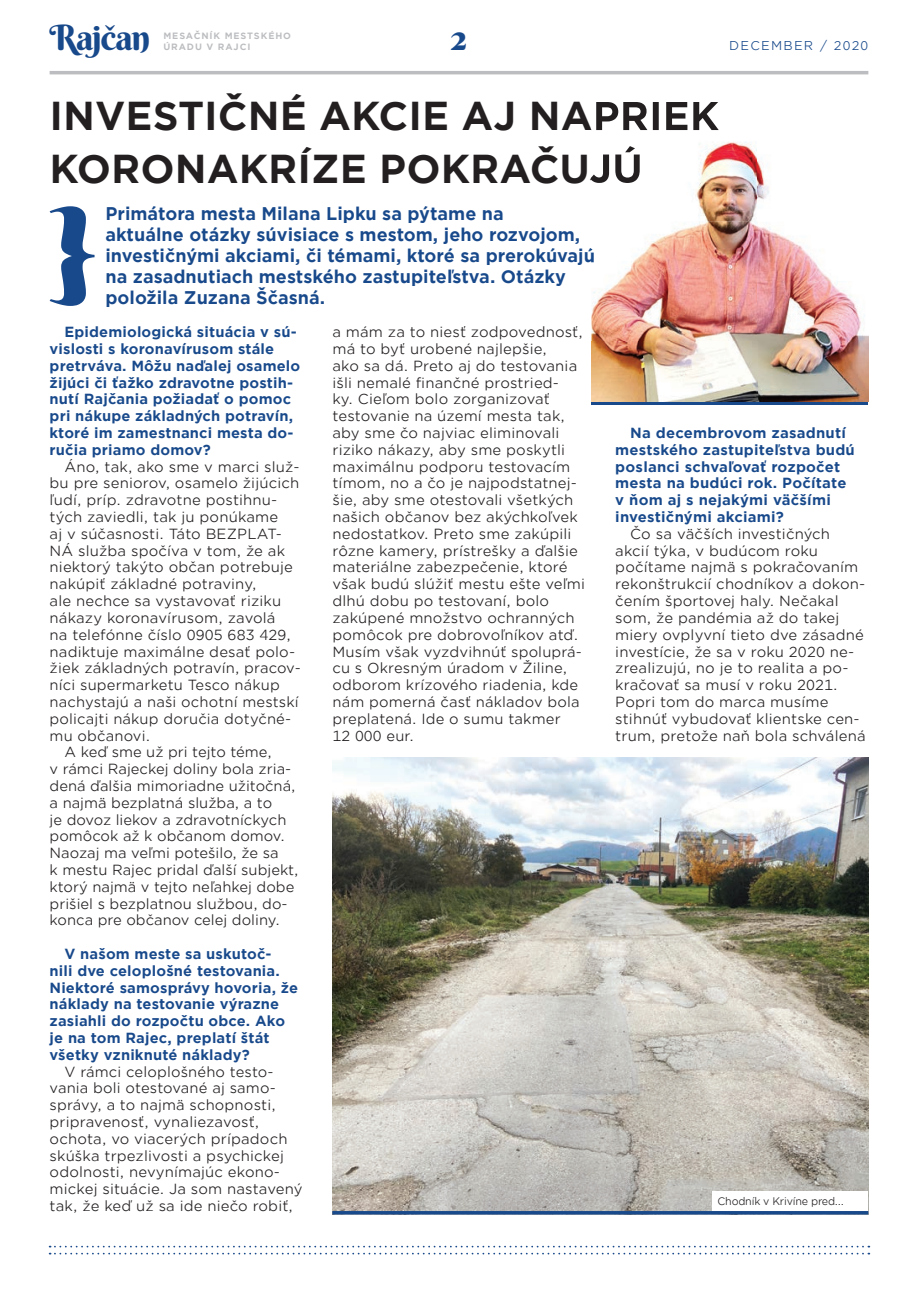
<style>
.page{position:relative;width:918px;height:1305px;background:#fff}
.page>*{position:absolute;margin:0;border:0;box-sizing:border-box;transform-origin:0 0}
.t1{font:700 38.5px/52.5px "Gotham Office";color:#231f20}
.t2{font:35px "Berkshire Swash";letter-spacing:-.04em;color:#18498b}
.t3{font:700 17.5px/21px "Gotham Office";color:#18498b}
.t4{font:14px/16.8px "Gotham Office";letter-spacing:.01em;color:#231f20}
.t5{font:700 14px/16.8px "Gotham Office";letter-spacing:.01em;color:#18498b}
.t6{font:12.25px "Gotham Office";letter-spacing:.1em;color:#18498b}
.t7{font:10.5px "Gotham Office";letter-spacing:-.02em;color:#231f20}
.t8{font:700 8.75px/10.5px "Gotham Office";letter-spacing:.1em;color:#bcbdc0}
</style>
<div class="page">
<hr style="left:50px;top:71px;width:818px;height:3px;background:#bcbdc0">
<svg style="left:50px;top:1245px;width:819px;height:9px"></svg>
<svg style="left:50px;top:206px;width:45px;height:100px"></svg>
<hr style="left:591px;top:401px;width:276px;height:3px;background:#18498b">
<img style="left:591px;top:142px;width:277px;height:259px">
<img style="left:591px;top:102px;width:128px;height:28px">
<img style="left:591px;top:146px;width:52px;height:37px">
<img style="left:591px;top:248px;width:4px;height:17px">
<img style="left:332px;top:757px;width:536px;height:454px">
<hr style="left:332px;top:1211px;width:536px;height:3px;background:#18498b">
<div style="left:712px;top:1191px;width:155px;height:20px;background:#fff"></div>
<h2 class="t2" style="left:50px;top:15px;width:102px">Rajčan</h2>
<h2 class="t2" style="left:451px;top:15px;width:17px">2</h2>
<p class="t6" style="left:729px;top:37px;width:141px">DECEMBER / 2020</p>
<p class="t8" style="left:163px;top:31px;width:129px">MESAČNÍK MESTSKÉHO<br>ÚRADU V RAJCI</p>
<h1 class="t1" style="left:50px;top:89px;width:671px">INVESTIČNÉ AKCIE AJ NAPRIEK<br>KORONAKRÍZE POKRAČUJÚ</h1>
<p class="t3" style="left:105px;top:203px;width:491px">Primátora mesta Milana Lipku sa pýtame na<br>aktuálne otázky súvisiace s mestom, jeho rozvojom, investičnými akciami, či témami, ktoré sa prerokúvajú na zasadnutiach mestského zastupiteľstva. Otázky položila Zuzana Ščasná.</p>
<p class="t5" style="left:50px;top:323px;width:252px;text-indent:15px">Epidemiologická situácia v sú&shy;vislosti s koronavírusom stále pretrváva. Môžu naďalej osamelo žijúci či ťažko zdravotne postih&shy;nutí Rajčania požiadať o pomoc pri nákupe základných potravín, ktoré im zamestnanci mesta do&shy;ručia priamo domov?</p>
<p class="t4" style="left:64px;top:458px;width:237px">Áno, tak, ako sme v marci služ-</p>
<p class="t4" style="left:50px;top:474px;width:251px">bu pre seniorov, osamelo žijúcich</p>
<p class="t4" style="left:50px;top:491px;width:229px">ľudí, príp. zdravotne postihnu-</p>
<p class="t4" style="left:50px;top:508px;width:230px">tých zaviedli, tak ju ponúkame</p>
<p class="t4" style="left:50px;top:525px;width:234px">aj v súčasnosti. Táto BEZPLAT-</p>
<p class="t4" style="left:50px;top:542px;width:237px">NÁ služba spočíva v tom, že ak</p>
<p class="t4" style="left:50px;top:558px;width:245px">niektorý takýto občan potrebuje</p>
<p class="t4" style="left:50px;top:575px;width:208px">nakúpiť základné potraviny,</p>
<p class="t4" style="left:50px;top:592px;width:233px">ale nechce sa vystavovať riziku</p>
<p class="t4" style="left:50px;top:609px;width:227px">nákazy koronavírusom, zavolá</p>
<p class="t4" style="left:50px;top:626px;width:243px">na telefónne číslo 0905 683 429,</p>
<p class="t4" style="left:50px;top:642px;width:247px">nadiktuje maximálne desať polo-</p>
<p class="t4" style="left:50px;top:659px;width:253px">žiek základných potravín, pracov-</p>
<p class="t4" style="left:50px;top:676px;width:232px">níci supermarketu Tesco nákup</p>
<p class="t4" style="left:50px;top:693px;width:251px">nachystajú a naši ochotní mestskí</p>
<p class="t4" style="left:50px;top:710px;width:243px">policajti nákup doručia dotyčné-</p>
<p class="t4" style="left:50px;top:726px;width:102px">mu občanovi.</p>
<p class="t4" style="left:64px;top:743px;width:209px">A keď sme už pri tejto téme,</p>
<p class="t4" style="left:50px;top:760px;width:243px">v rámci Rajeckej doliny bola zria-</p>
<p class="t4" style="left:50px;top:777px;width:247px">dená ďalšia mimoriadne užitočná,</p>
<p class="t4" style="left:50px;top:794px;width:224px">a najmä bezplatná služba, a to</p>
<p class="t4" style="left:50px;top:810px;width:238px">je dovoz liekov a zdravotníckych</p>
<p class="t4" style="left:50px;top:827px;width:237px">pomôcok až k občanom domov.</p>
<p class="t4" style="left:50px;top:844px;width:230px">Naozaj ma veľmi potešilo, že sa</p>
<p class="t4" style="left:50px;top:861px;width:250px">k mestu Rajec pridal ďalší subjekt,</p>
<p class="t4" style="left:50px;top:878px;width:246px">ktorý najmä v tejto neľahkej dobe</p>
<p class="t4" style="left:50px;top:894px;width:239px">prišiel s bezplatnou službou, do-</p>
<p class="t4" style="left:50px;top:911px;width:232px">konca pre občanov celej doliny.</p>
<p class="t5" style="left:50px;top:945px;width:250px;text-indent:15px">V našom meste sa uskutoč-<br>nili dve celoplošné testovania.<br>Niektoré samosprávy hovoria, že náklady na testovanie výrazne zasiahli do rozpočtu obce. Ako je na tom Rajec, preplatí štát všetky vzniknuté náklady?</p>
<p class="t4" style="left:50px;top:1062px;width:254px;text-indent:15px">V rámci celoplošného testo&shy;vania boli otestované aj samo&shy;správy, a to najmä schopnosti, pripravenosť, vynaliezavosť, ochota, vo viacerých prípadoch skúška trpezlivosti a psychickej odolnosti, nevynímajúc ekono&shy;mickej situácie. Ja som nastavený tak, že keď už sa ide niečo robiť,</p>
<p class="t4" style="left:332px;top:323px;width:254px">a mám za to niesť zodpovednosť, má to byť urobené najlepšie,<br>ako sa dá. Preto aj do testovania išli nemalé finančné prostried-<br>ky. Cieľom bolo zorganizovať testovanie na území mesta tak, aby sme čo najviac eliminovali riziko nákazy, aby sme poskytli maximálnu podporu testovacím tímom, no a čo je najpodstatnej&shy;šie, aby sme otestovali všetkých našich občanov bez akýchkoľvek nedostatkov. Preto sme zakúpili rôzne kamery, prístrešky a ďalšie materiálne zabezpečenie, ktoré však budú slúžiť mestu ešte veľmi dlhú dobu po testovaní, bolo zakúpené množstvo ochranných pomôcok pre dobrovoľníkov atď.<br>Musím však vyzdvihnúť spoluprá&shy;cu s Okresným úradom v Žiline, odborom krízového riadenia, kde nám pomerná časť nákladov bola preplatená. Ide o sumu takmer<br>12 000 eur.</p>
<p class="t5" style="left:615px;top:424px;width:241px;text-indent:15px">Na decembrovom zasadnutí mestského zastupiteľstva budú poslanci schvaľovať rozpočet mesta na budúci rok. Počítate v ňom aj s nejakými väčšími investičnými akciami?</p>
<p class="t4" style="left:615px;top:525px;width:252px;text-indent:15px">Čo sa väčších investičných akcií týka, v budúcom roku počítame najmä s pokračovaním rekonštrukcií chodníkov a dokon&shy;čením športovej haly. Nečakal som, že pandémia až do takej miery ovplyvní tieto dve zásadné investície, že sa v roku 2020 ne&shy;zrealizujú, no je to realita a po&shy;kračovať sa musí v roku 2021.<br>Popri tom do marca musíme stihnúť vybudovať klientske cen&shy;trum, pretože naň bola schválená</p>
<p class="t7" style="left:717px;top:1194px;width:128px">Chodník v Krivíne pred...</p>
</div>
